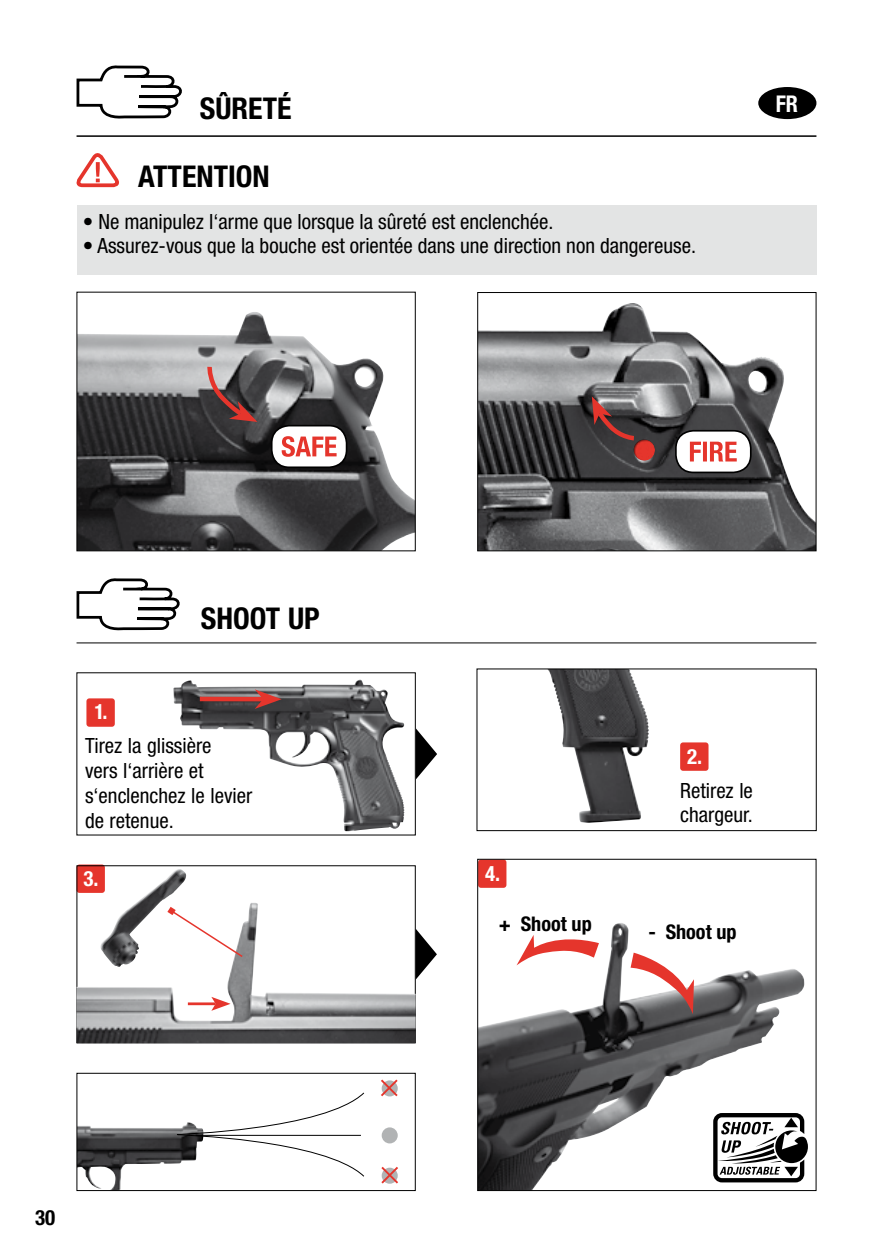
<style>
.page{position:relative;width:893px;height:1259px;background:#fff}
.page>*{position:absolute;margin:0;border:0;box-sizing:border-box;transform-origin:0 0}
.t1{font:700 condensed 30px "Helvetica Neue LT Pro";color:#000}
.t2{font:700 condensed 23.1px "Helvetica Neue LT Pro";color:#fff;scale:.95 1}
.t3{font:condensed 21px/25.2px "Helvetica Neue LT Pro";color:#000}
.t4{font:700 condensed 21px "Helvetica Neue LT Pro";color:#fff}
.t5{font:700 condensed 21px "Helvetica Neue LT Pro";color:#000}
.t6{font:700 condensed 20.1px "Helvetica Neue LT Pro";color:#000}
</style>
<div class="page">
<hr style="left:77px;top:135px;width:739px;height:2px;background:#000">
<div style="left:758px;top:87px;width:58px;height:32px;background:#000;border-radius:50%"></div>
<div style="left:77px;top:205px;width:739px;height:69px;background:#e3e4e4"></div>
<svg style="left:76px;top:65px;width:106px;height:54px"></svg>
<svg style="left:76px;top:153px;width:43px;height:35px"></svg>
<img style="left:79px;top:312px;width:335px;height:237px">
<div style="left:77px;top:292px;width:339px;height:259px;border:1px solid #000"></div>
<img style="left:479px;top:303px;width:335px;height:246px">
<div style="left:477px;top:292px;width:339px;height:259px;border:1px solid #000"></div>
<div style="left:272px;top:426px;width:75px;height:41px;background:#fff;border-radius:18px"></div>
<div style="left:271px;top:425px;width:76px;height:43px;border:2px solid #000;border-radius:18px"></div>
<svg style="left:282px;top:436px;width:55px;height:21px"></svg>
<div style="left:676px;top:431px;width:75px;height:41px;background:#fff;border-radius:18px"></div>
<div style="left:675px;top:430px;width:77px;height:43px;border:2px solid #000;border-radius:18px"></div>
<svg style="left:690px;top:442px;width:47px;height:19px"></svg>
<svg style="left:203px;top:362px;width:54px;height:60px;background:#705859"></svg>
<svg style="left:592px;top:396px;width:46px;height:48px;background:#694b4b"></svg>
<div style="left:633px;top:437px;width:27px;height:29px;background:#000;opacity:.8"></div>
<img style="left:549px;top:671px;width:100px;height:152px">
<div style="left:477px;top:669px;width:339px;height:162px;border:1px solid #000"></div>
<svg style="left:416px;top:728px;width:21px;height:51px"></svg>
<svg style="left:416px;top:929px;width:21px;height:50px"></svg>
<div style="left:478px;top:859px;width:28px;height:29px;background:#e5352c;border-radius:3px"></div>
<div style="left:77px;top:864px;width:28px;height:29px;background:#e5352c;border-radius:3px"></div>
<img style="left:479px;top:923px;width:326px;height:266px">
<div style="left:477px;top:859px;width:339px;height:332px;border:1px solid #000"></div>
<svg style="left:76px;top:578px;width:104px;height:53px"></svg>
<hr style="left:77px;top:642px;width:739px;height:1px;background:#000">
<img style="left:79px;top:1126px;width:97px;height:63px">
<div style="left:77px;top:1073px;width:339px;height:118px;border:1px solid #000"></div>
<svg style="left:176px;top:1092px;width:189px;height:85px"></svg>
<hr style="left:196px;top:1134px;width:165px;height:1px;background:#000">
<div style="left:382px;top:1127px;width:16px;height:16px;background:#b1b3b4;border-radius:50%"></div>
<svg style="left:381px;top:1166px;width:17px;height:17px"></svg>
<svg style="left:381px;top:1079px;width:17px;height:17px"></svg>
<svg style="left:517px;top:932px;width:82px;height:33px"></svg>
<svg style="left:631px;top:952px;width:63px;height:62px"></svg>
<div style="left:86px;top:698px;width:29px;height:29px;background:#e5352c;border-radius:3px"></div>
<div style="left:680px;top:742px;width:28px;height:29px;background:#e5352c;border-radius:3px"></div>
<img style="left:149px;top:869px;width:30px;height:24px">
<img style="left:173px;top:680px;width:231px;height:151px">
<svg style="left:713px;top:1113px;width:95px;height:69px"></svg>
<hr style="left:200px;top:697px;width:63px;height:4px;background:#e5352c">
<svg style="left:255px;top:689px;width:27px;height:20px"></svg>
<img style="left:77px;top:902px;width:339px;height:141px">
<svg style="left:167px;top:907px;width:77px;height:51px"></svg>
<h1 class="t1" style="left:200px;top:90px;width:93px">SÛRETÉ</h1>
<p class="t2" style="left:776px;top:90px;width:25px">FR</p>
<h1 class="t1" style="left:138px;top:158px;width:133px">ATTENTION</h1>
<p class="t3" style="left:83px;top:208px;width:472px">• Ne manipulez l‘arme que lorsque la sûreté est enclenchée.</p>
<p class="t3" style="left:83px;top:232px;width:615px">• Assurez-vous que la bouche est orientée dans une direction non dangereuse.</p>
<p class="t4" style="left:95px;top:699px;width:15px">1.</p>
<h1 class="t1" style="left:201px;top:600px;width:120px">SHOOT UP</h1>
<p class="t3" style="left:85px;top:732px;width:169px">Tirez la glissière<br>vers l‘arrière et s‘enclenchez le levier de retenue.</p>
<p class="t4" style="left:84px;top:865px;width:17px">3.</p>
<p class="t5" style="left:35px;top:1205px;width:22px">30</p>
<p class="t4" style="left:485px;top:860px;width:17px">4.</p>
<p class="t4" style="left:687px;top:743px;width:17px">2.</p>
<p class="t3" style="left:680px;top:778px;width:74px;line-height:24px">Retirez le chargeur.</p>
<p class="t6" style="left:499px;top:911px;width:94px">+ Shoot up</p>
<p class="t6" style="left:648px;top:920px;width:90px">- Shoot up</p>
</div>
